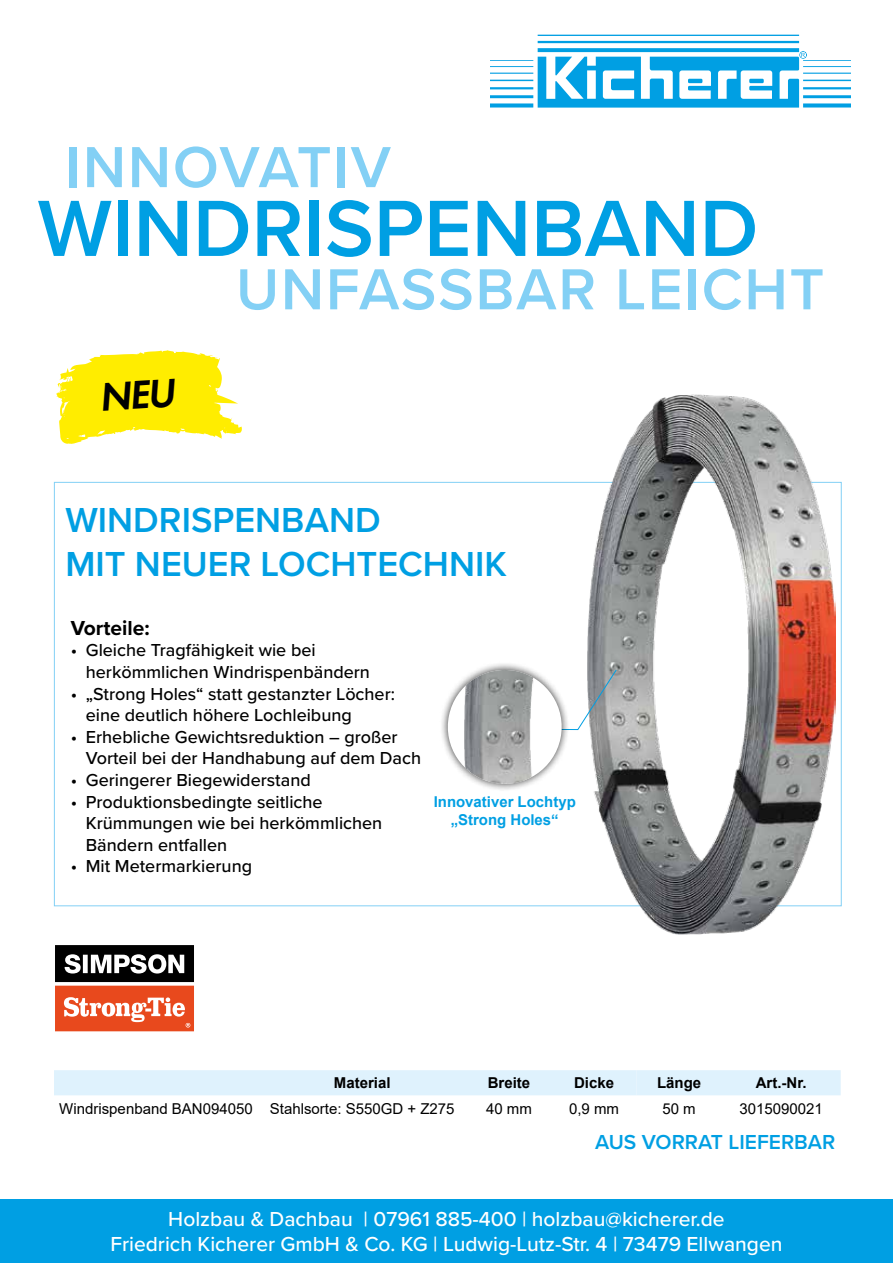
<style>
.page{position:relative;width:893px;height:1263px;background:#fff}
.page>*{position:absolute;margin:0;border:0;box-sizing:border-box;transform-origin:0 0}
.t1{font:600 82.5px "Proxima Nova";color:#009fe3}
.t2{font:600 60px "Proxima Nova";letter-spacing:.03em;color:#83d0f5}
.t3{font:600 36px/43.2px "Proxima Nova";color:#009fe3}
.t4{font:500 21px/25.2px "Proxima Nova";color:#fff;text-align:center}
.t5{font:600 21px "Proxima Nova";color:#009fe3}
.t6{font:700 21px "Proxima Nova";color:#000}
.t7{font:500 18px/21.6px "Proxima Nova";color:#000}
.t8{font:15px "Arial";color:#000}
.t9{font:700 15px "Arial";color:#000}
.t10{font:700 15px/18px "Arial";color:#009fe3;text-align:center}
</style>
<div class="page">
<img style="left:587px;top:395px;width:248px;height:539px">
<svg style="left:55px;top:945px;width:139px;height:86px"></svg>
<svg style="left:490px;top:35px;width:360px;height:73px"></svg>
<div style="left:0;top:1199px;width:893px;height:64px;background:#009fe3"></div>
<div style="left:54px;top:1070px;width:787px;height:25px;background:#dff2fd"></div>
<svg style="left:443px;top:665px;width:174px;height:124px"></svg>
<img style="left:463px;top:670px;width:104px;height:119px">
<svg style="left:56px;top:350px;width:186px;height:94px"></svg>
<h2 class="t2" style="left:66px;top:122px;width:327px">INNOVATIV</h2>
<h1 class="t1" style="left:38px;top:167px;width:722px">WINDRISPENBAND</h1>
<h2 class="t2" style="left:236px;top:245px;width:590px">UNFASSBAR LEICHT</h2>
<h3 class="t3" style="left:65px;top:498px;width:443px">WINDRISPENBAND<br>MIT NEUER LOCHTECHNIK</h3>
<p class="t6" style="left:71px;top:612px;width:80px">Vorteile:</p>
<p class="t7" style="left:86px;top:639px;width:286px;text-indent:-15px">• Gleiche Tragfähigkeit wie bei herkömmlichen Windrispenbändern</p>
<p class="t7" style="left:86px;top:682px;width:311px;text-indent:-15px">• „Strong Holes“ statt gestanzter Löcher: eine deutlich höhere Lochleibung</p>
<p class="t7" style="left:86px;top:725px;width:337px;text-indent:-15px">• Erhebliche Gewichtsreduktion – großer<br>Vorteil bei der Handhabung auf dem Dach</p>
<p class="t7" style="left:71px;top:768px;width:241px">• Geringerer Biegewiderstand</p>
<p class="t7" style="left:86px;top:790px;width:298px;text-indent:-15px">• Produktionsbedingte seitliche<br>Krümmungen wie bei herkömmlichen<br>Bändern entfallen</p>
<p class="t7" style="left:71px;top:855px;width:183px">• Mit Metermarkierung</p>
<p class="t10" style="left:434px;top:793px;width:144px">Innovativer Lochtyp „Strong Holes“</p>
<p class="t9" style="left:334px;top:1072px;width:58px">Material</p>
<p class="t9" style="left:488px;top:1072px;width:44px">Breite</p>
<p class="t9" style="left:574px;top:1072px;width:42px">Dicke</p>
<p class="t9" style="left:657px;top:1072px;width:46px">Länge</p>
<p class="t9" style="left:756px;top:1072px;width:52px">Art.-Nr.</p>
<p class="t8" style="left:59px;top:1098px;width:397px">Windrispenband BAN094050 Stahlsorte: S550GD + Z275</p>
<p class="t8" style="left:486px;top:1098px;width:47px">40 mm</p>
<p class="t8" style="left:569px;top:1098px;width:52px">0,9 mm</p>
<p class="t8" style="left:662px;top:1098px;width:35px">50 m</p>
<p class="t8" style="left:739px;top:1098px;width:85px">3015090021</p>
<p class="t5" style="left:595px;top:1126px;width:242px">AUS VORRAT LIEFERBAR</p>
<p class="t4" style="left:110px;top:1205px;width:674px">Holzbau &amp; Dachbau | 07961 885-400 | holzbau@kicherer.de<br>Friedrich Kicherer GmbH &amp; Co. KG | Ludwig-Lutz-Str. 4 | 73479 Ellwangen</p>
</div>
